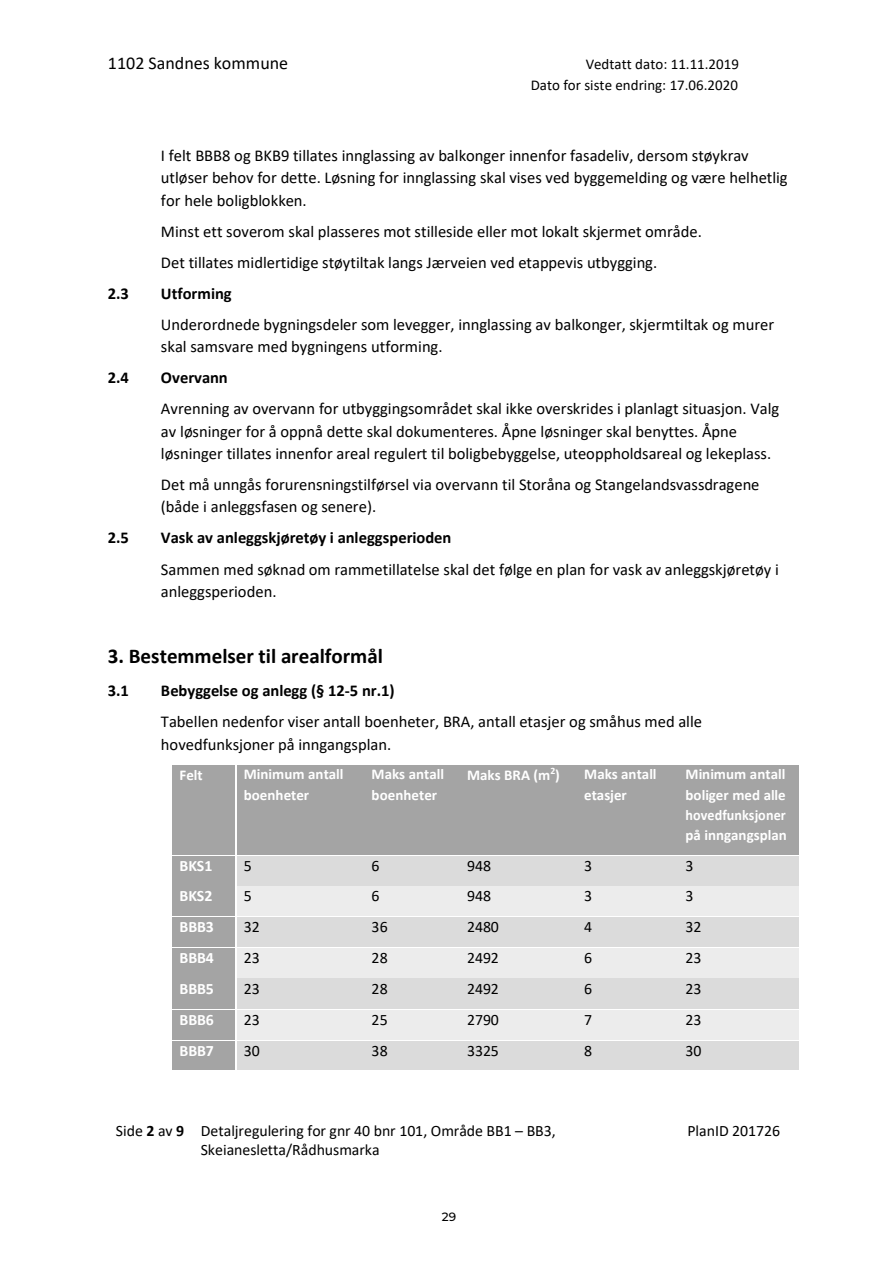
<style>
.page{position:relative;width:893px;height:1263px;background:#fff}
.page>*{position:absolute;margin:0;border:0;box-sizing:border-box;transform-origin:0 0}
.t1{font:700 21px "Calibri";color:#000}
.t2{font:18px "Calibri";color:#000}
.t3{font:16.5px/22.2px "Calibri";color:#000}
.t4{font:700 16.5px "Calibri";letter-spacing:-.005em;color:#000}
.t5{font:15.9px/19.2px "Calibri";color:#000}
.t6{font:700 15.9px "Calibri";letter-spacing:-.005em;color:#fff}
.t7{font:700 15px/20.1px "Calibri";color:#fff}
.t8{font:15px/21.5px "Calibri";color:#000;text-align:right}
.t9{font:500 12px "Montserrat";color:#000}
.s1{font-weight:700}
</style>
<div class="page">
<div style="left:172px;top:765px;width:63px;height:90px;background:#a4a4a4"></div>
<div style="left:236px;top:765px;width:127px;height:90px;background:#a4a4a4"></div>
<div style="left:363px;top:765px;width:96px;height:90px;background:#a4a4a4"></div>
<div style="left:459px;top:765px;width:117px;height:90px;background:#a4a4a4"></div>
<div style="left:576px;top:765px;width:102px;height:90px;background:#a4a4a4"></div>
<div style="left:678px;top:765px;width:121px;height:90px;background:#a4a4a4"></div>
<div style="left:172px;top:855px;width:63px;height:31px;background:#a4a4a4"></div>
<div style="left:236px;top:855px;width:127px;height:31px;background:#dbdbdb"></div>
<div style="left:363px;top:855px;width:96px;height:31px;background:#dbdbdb"></div>
<div style="left:459px;top:855px;width:117px;height:31px;background:#dbdbdb"></div>
<div style="left:576px;top:855px;width:102px;height:31px;background:#dbdbdb"></div>
<div style="left:678px;top:855px;width:121px;height:31px;background:#dbdbdb"></div>
<hr style="left:172px;top:855px;width:63px;height:1px;background:#fff">
<hr style="left:236px;top:855px;width:127px;height:1px;background:#fff">
<hr style="left:364px;top:855px;width:95px;height:1px;background:#fff">
<hr style="left:460px;top:855px;width:116px;height:1px;background:#fff">
<hr style="left:577px;top:855px;width:100px;height:1px;background:#fff">
<hr style="left:678px;top:855px;width:121px;height:1px;background:#fff">
<div style="left:172px;top:886px;width:63px;height:30px;background:#a4a4a4"></div>
<div style="left:236px;top:886px;width:127px;height:30px;background:#ececec"></div>
<div style="left:363px;top:886px;width:96px;height:30px;background:#ececec"></div>
<div style="left:459px;top:886px;width:117px;height:30px;background:#ececec"></div>
<div style="left:576px;top:886px;width:102px;height:30px;background:#ececec"></div>
<div style="left:678px;top:886px;width:121px;height:30px;background:#ececec"></div>
<div style="left:172px;top:917px;width:63px;height:30px;background:#a4a4a4"></div>
<div style="left:236px;top:917px;width:127px;height:30px;background:#dbdbdb"></div>
<div style="left:363px;top:917px;width:96px;height:30px;background:#dbdbdb"></div>
<div style="left:459px;top:917px;width:117px;height:30px;background:#dbdbdb"></div>
<div style="left:576px;top:917px;width:102px;height:30px;background:#dbdbdb"></div>
<div style="left:678px;top:917px;width:121px;height:30px;background:#dbdbdb"></div>
<div style="left:172px;top:948px;width:63px;height:30px;background:#a4a4a4"></div>
<div style="left:236px;top:948px;width:127px;height:30px;background:#ececec"></div>
<div style="left:363px;top:948px;width:96px;height:30px;background:#ececec"></div>
<div style="left:459px;top:948px;width:117px;height:30px;background:#ececec"></div>
<div style="left:576px;top:948px;width:102px;height:30px;background:#ececec"></div>
<div style="left:678px;top:948px;width:121px;height:30px;background:#ececec"></div>
<div style="left:172px;top:978px;width:63px;height:31px;background:#a4a4a4"></div>
<div style="left:236px;top:978px;width:127px;height:31px;background:#dbdbdb"></div>
<div style="left:363px;top:978px;width:96px;height:31px;background:#dbdbdb"></div>
<div style="left:459px;top:978px;width:117px;height:31px;background:#dbdbdb"></div>
<div style="left:576px;top:978px;width:102px;height:31px;background:#dbdbdb"></div>
<div style="left:678px;top:978px;width:121px;height:31px;background:#dbdbdb"></div>
<div style="left:172px;top:1010px;width:63px;height:30px;background:#a4a4a4"></div>
<div style="left:236px;top:1010px;width:127px;height:30px;background:#ececec"></div>
<div style="left:363px;top:1010px;width:96px;height:30px;background:#ececec"></div>
<div style="left:459px;top:1010px;width:117px;height:30px;background:#ececec"></div>
<div style="left:576px;top:1010px;width:102px;height:30px;background:#ececec"></div>
<div style="left:678px;top:1010px;width:121px;height:30px;background:#ececec"></div>
<div style="left:172px;top:1040px;width:63px;height:30px;background:#a4a4a4"></div>
<div style="left:236px;top:1040px;width:127px;height:30px;background:#dbdbdb"></div>
<div style="left:363px;top:1040px;width:96px;height:30px;background:#dbdbdb"></div>
<div style="left:459px;top:1040px;width:117px;height:30px;background:#dbdbdb"></div>
<div style="left:576px;top:1040px;width:102px;height:30px;background:#dbdbdb"></div>
<div style="left:678px;top:1040px;width:121px;height:30px;background:#dbdbdb"></div>
<hr style="left:172px;top:1040px;width:63px;height:1px;background:#fff">
<hr style="left:236px;top:1040px;width:127px;height:1px;background:#fff">
<hr style="left:364px;top:1040px;width:95px;height:1px;background:#fff">
<hr style="left:460px;top:1040px;width:116px;height:1px;background:#fff">
<hr style="left:577px;top:1040px;width:100px;height:1px;background:#fff">
<hr style="left:678px;top:1040px;width:121px;height:1px;background:#fff">
<p class="t2" style="left:108px;top:50px;width:182px">1102 Sandnes kommune</p>
<p class="t8" style="left:531px;top:53px;width:210px">Vedtatt dato: 11.11.2019<br>Dato for siste endring: 17.06.2020</p>
<p class="t3" style="left:161px;top:144px;width:628px">I felt BBB8 og BKB9 tillates innglassing av balkonger innenfor fasadeliv, dersom støykrav utløser behov for dette. Løsning for innglassing skal vises ved byggemelding og være helhetlig for hele boligblokken.</p>
<p class="t3" style="left:161px;top:215px;width:542px;line-height:31.2px">Minst ett soverom skal plasseres mot stilleside eller mot lokalt skjermet område.<br>Det tillates midlertidige støytiltak langs Jærveien ved etappevis utbygging.</p>
<p class="t4" style="left:108px;top:282px;width:23px">2.3</p>
<p class="t4" style="left:161px;top:282px;width:72px">Utforming</p>
<p class="t3" style="left:161px;top:313px;width:615px">Underordnede bygningsdeler som levegger, innglassing av balkonger, skjermtiltak og murer skal samsvare med bygningens utforming.</p>
<p class="t4" style="left:108px;top:366px;width:23px">2.4</p>
<p class="t4" style="left:161px;top:366px;width:68px">Overvann</p>
<p class="t3" style="left:161px;top:397px;width:620px">Avrenning av overvann for utbyggingsområdet skal ikke overskrides i planlagt situasjon. Valg av løsninger for å oppnå dette skal dokumenteres. Åpne løsninger skal benyttes. Åpne løsninger tillates innenfor areal regulert til boligbebyggelse, uteoppholdsareal og lekeplass.</p>
<p class="t3" style="left:161px;top:473px;width:600px">Det må unngås forurensningstilførsel via overvann til Storåna og Stangelandsvassdragene (både i anleggsfasen og senere).</p>
<p class="t4" style="left:108px;top:526px;width:23px">2.5</p>
<p class="t4" style="left:161px;top:526px;width:292px">Vask av anleggskjøretøy i anleggsperioden</p>
<p class="t3" style="left:161px;top:557px;width:619px">Sammen med søknad om rammetillatelse skal det følge en plan for vask av anleggskjøretøy i anleggsperioden.</p>
<p class="t1" style="left:108px;top:642px;width:277px">3. Bestemmelser til arealformål</p>
<p class="t4" style="left:108px;top:679px;width:23px">3.1</p>
<p class="t4" style="left:161px;top:679px;width:235px">Bebyggelse og anlegg (§ 12-5 nr.1)</p>
<p class="t3" style="left:161px;top:710px;width:543px">Tabellen nedenfor viser antall boenheter, BRA, antall etasjer og småhus med alle hovedfunksjoner på inngangsplan.</p>
<p class="t7" style="left:179px;top:764px;width:25px">Felt</p>
<p class="t7" style="left:244px;top:764px;width:101px">Minimum antall boenheter</p>
<p class="t7" style="left:372px;top:764px;width:74px">Maks antall boenheter</p>
<p class="t7" style="left:467px;top:764px;width:94px">Maks BRA (m<sup>2</sup>)</p>
<p class="t7" style="left:584px;top:764px;width:74px">Maks antall etasjer</p>
<p class="t7" style="left:685px;top:764px;width:103px;text-align:justify">Minimum antall boliger med alle hovedfunksjoner på inngangsplan</p>
<p class="t6" style="left:179px;top:854px;width:35px">BKS1</p>
<p class="t5" style="left:244px;top:855px;width:10px">5</p>
<p class="t5" style="left:372px;top:855px;width:10px">6</p>
<p class="t5" style="left:467px;top:855px;width:26px">948</p>
<p class="t5" style="left:584px;top:855px;width:10px">3</p>
<p class="t5" style="left:685px;top:855px;width:10px">3</p>
<p class="t6" style="left:179px;top:884px;width:35px">BKS2</p>
<p class="t5" style="left:244px;top:886px;width:10px">5</p>
<p class="t5" style="left:372px;top:886px;width:10px">6</p>
<p class="t5" style="left:467px;top:886px;width:26px">948</p>
<p class="t5" style="left:584px;top:886px;width:10px">3</p>
<p class="t5" style="left:685px;top:886px;width:10px">3</p>
<p class="t6" style="left:179px;top:916px;width:36px">BBB3</p>
<p class="t5" style="left:244px;top:917px;width:18px">32</p>
<p class="t5" style="left:372px;top:917px;width:18px">36</p>
<p class="t5" style="left:467px;top:917px;width:33px">2480</p>
<p class="t5" style="left:584px;top:917px;width:10px">4</p>
<p class="t5" style="left:685px;top:917px;width:18px">32</p>
<p class="t6" style="left:179px;top:946px;width:36px">BBB4</p>
<p class="t5" style="left:244px;top:948px;width:18px">23</p>
<p class="t5" style="left:372px;top:948px;width:18px">28</p>
<p class="t5" style="left:467px;top:948px;width:33px">2492</p>
<p class="t5" style="left:584px;top:948px;width:10px">6</p>
<p class="t5" style="left:685px;top:948px;width:18px">23</p>
<p class="t6" style="left:179px;top:977px;width:36px">BBB5</p>
<p class="t5" style="left:244px;top:978px;width:18px">23</p>
<p class="t5" style="left:372px;top:978px;width:18px">28</p>
<p class="t5" style="left:467px;top:978px;width:33px">2492</p>
<p class="t5" style="left:584px;top:978px;width:10px">6</p>
<p class="t5" style="left:685px;top:978px;width:18px">23</p>
<p class="t6" style="left:179px;top:1008px;width:36px">BBB6</p>
<p class="t5" style="left:244px;top:1009px;width:18px">23</p>
<p class="t5" style="left:372px;top:1009px;width:18px">25</p>
<p class="t5" style="left:467px;top:1009px;width:33px">2790</p>
<p class="t5" style="left:584px;top:1009px;width:10px">7</p>
<p class="t5" style="left:685px;top:1009px;width:18px">23</p>
<p class="t6" style="left:179px;top:1039px;width:36px">BBB7</p>
<p class="t5" style="left:244px;top:1040px;width:18px">30</p>
<p class="t5" style="left:372px;top:1040px;width:18px">38</p>
<p class="t5" style="left:467px;top:1040px;width:33px">3325</p>
<p class="t5" style="left:584px;top:1040px;width:10px">8</p>
<p class="t5" style="left:685px;top:1040px;width:18px">30</p>
<p class="t5" style="left:201px;top:1120px;width:357px;text-indent:-85px">Side <span class="s1">2</span> av <span class="s1">9</span> Detaljregulering for gnr 40 bnr 101, Område BB1 – BB3,<br>Skeianesletta/Rådhusmarka</p>
<p class="t5" style="left:687px;top:1120px;width:94px">PlanID 201726</p>
<p class="t9" style="left:442px;top:1208px;width:16px">29</p>
</div>
